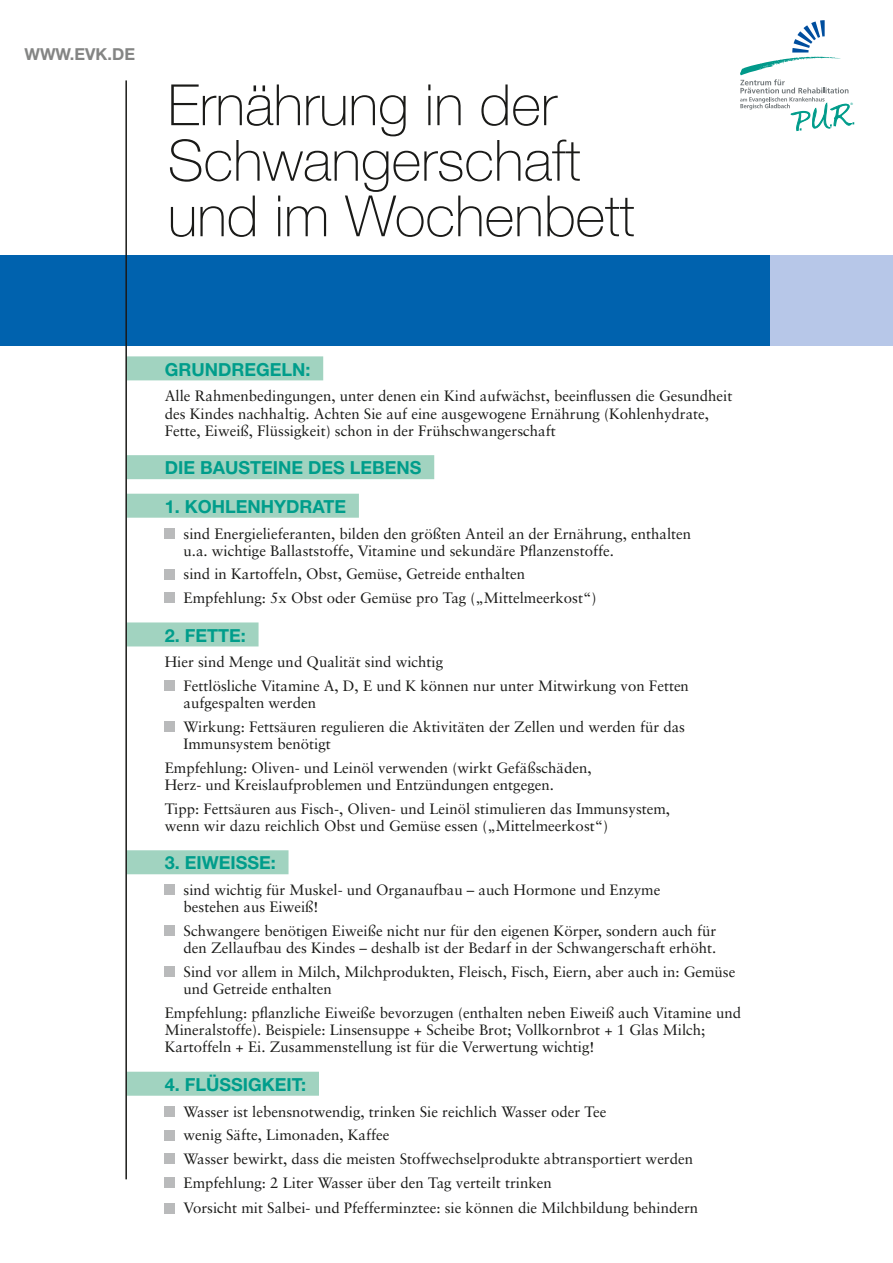
<style>
.page{position:relative;width:893px;height:1263px;background:#fff}
.page>*{position:absolute;margin:0;border:0;box-sizing:border-box;transform-origin:0 0}
.t1{font:100 57px/55.5px "Helvetica Neue";color:#1a1a18}
.t2{font:700 18px "Helvetica Neue";color:#009d8b}
.t3{font:700 16.5px "Helvetica Neue";color:#848584}
.t4{font:15px/17.2px "Sabon";color:#1a1a18}
.t5{font:300 3.3px "Frutiger";color:#009d8b}
</style>
<div class="page">
<svg style="left:740px;top:20px;width:114px;height:111px"></svg>
<div style="left:126px;top:356px;width:197px;height:24px;background:#a1d3c0"></div>
<div style="left:126px;top:455px;width:308px;height:24px;background:#a1d3c0"></div>
<div style="left:126px;top:494px;width:233px;height:24px;background:#a1d3c0"></div>
<div style="left:126px;top:622px;width:133px;height:24px;background:#a1d3c0"></div>
<div style="left:126px;top:850px;width:163px;height:24px;background:#a1d3c0"></div>
<div style="left:126px;top:1072px;width:193px;height:24px;background:#a1d3c0"></div>
<div style="left:165px;top:528px;width:10px;height:11px;background:#b9babb"></div>
<div style="left:165px;top:569px;width:10px;height:10px;background:#b9babb"></div>
<div style="left:165px;top:593px;width:10px;height:10px;background:#b9babb"></div>
<div style="left:165px;top:681px;width:10px;height:10px;background:#b9babb"></div>
<div style="left:165px;top:721px;width:10px;height:11px;background:#b9babb"></div>
<div style="left:165px;top:885px;width:10px;height:10px;background:#b9babb"></div>
<div style="left:165px;top:926px;width:10px;height:10px;background:#b9babb"></div>
<div style="left:165px;top:966px;width:10px;height:11px;background:#b9babb"></div>
<div style="left:165px;top:1106px;width:10px;height:10px;background:#b9babb"></div>
<div style="left:165px;top:1130px;width:10px;height:10px;background:#b9babb"></div>
<div style="left:165px;top:1153px;width:10px;height:11px;background:#b9babb"></div>
<div style="left:165px;top:1177px;width:10px;height:10px;background:#b9babb"></div>
<div style="left:165px;top:1203px;width:10px;height:10px;background:#b9babb"></div>
<div style="left:165px;top:255px;width:728px;height:91px;background:#b7c7e8"></div>
<div style="left:0;top:255px;width:770px;height:91px;background:#0062ae"></div>
<hr style="left:125px;top:80px;width:2px;height:1099px;background:#1a1a18">
<p class="t3" style="left:24px;top:44px;width:112px">WWW.EVK.DE</p>
<h1 class="t1" style="left:168px;top:77px;width:468px">Ernährung in der<br>Schwangerschaft und im Wochenbett</h1>
<p class="t2" style="left:165px;top:358px;width:147px">GRUNDREGELN:</p>
<p class="t4" style="left:165px;top:387px;width:569px">Alle Rahmenbedingungen, unter denen ein Kind aufwächst, beeinflussen die Gesundheit des Kindes nachhaltig. Achten Sie auf eine ausgewogene Ernährung (Kohlenhydrate,<br>Fette, Eiweiß, Flüssigkeit) schon in der Frühschwangerschaft</p>
<p class="t2" style="left:165px;top:457px;width:258px">DIE BAUSTEINE DES LEBENS</p>
<p class="t2" style="left:165px;top:495px;width:183px">1. KOHLENHYDRATE</p>
<p class="t4" style="left:184px;top:525px;width:509px">sind Energielieferanten, bilden den größten Anteil an der Ernährung, enthalten u.a. wichtige Ballaststoffe, Vitamine und sekundäre Pflanzenstoffe.</p>
<p class="t4" style="left:184px;top:562px;width:414px;line-height:23.7px">sind in Kartoffeln, Obst, Gemüse, Getreide enthalten<br>Empfehlung: 5x Obst oder Gemüse pro Tag („Mittelmeerkost“)</p>
<p class="t2" style="left:165px;top:624px;width:83px">2. FETTE:</p>
<p class="t4" style="left:184px;top:650px;width:507px;line-height:23.7px;text-indent:-19px">Hier sind Menge und Qualität sind wichtig<br>Fettlösliche Vitamine A, D, E und K können nur unter Mitwirkung von Fetten</p>
<p class="t4" style="left:184px;top:691px;width:503px;line-height:23.7px">aufgespalten werden<br>Wirkung: Fettsäuren regulieren die Aktivitäten der Zellen und werden für das</p>
<p class="t4" style="left:165px;top:732px;width:428px;line-height:23.7px;text-indent:19px">Immunsystem benötigt<br>Empfehlung: Oliven- und Leinöl verwenden (wirkt Gefäßschäden,</p>
<p class="t4" style="left:165px;top:773px;width:507px;line-height:23.7px">Herz- und Kreislaufproblemen und Entzündungen entgegen.<br>Tipp: Fettsäuren aus Fisch-, Oliven- und Leinöl stimulieren das Immunsystem,</p>
<p class="t4" style="left:165px;top:817px;width:445px">wenn wir dazu reichlich Obst und Gemüse essen („Mittelmeerkost“)</p>
<p class="t2" style="left:165px;top:852px;width:112px">3. EIWEISSE:</p>
<p class="t4" style="left:184px;top:881px;width:478px">sind wichtig für Muskel- und Organaufbau – auch Hormone und Enzyme bestehen aus Eiweiß!</p>
<p class="t4" style="left:184px;top:922px;width:534px">Schwangere benötigen Eiweiße nicht nur für den eigenen Körper, sondern auch für den Zellaufbau des Kindes – deshalb ist der Bedarf in der Schwangerschaft erhöht.</p>
<p class="t4" style="left:184px;top:963px;width:553px">Sind vor allem in Milch, Milchprodukten, Fleisch, Fisch, Eiern, aber auch in: Gemüse und Getreide enthalten</p>
<p class="t4" style="left:165px;top:1004px;width:578px">Empfehlung: pflanzliche Eiweiße bevorzugen (enthalten neben Eiweiß auch Vitamine und<br>Mineralstoffe). Beispiele: Linsensuppe + Scheibe Brot; Vollkornbrot + 1 Glas Milch;<br>Kartoffeln + Ei. Zusammenstellung ist für die Verwertung wichtig!</p>
<p class="t2" style="left:165px;top:1073px;width:143px">4. FLÜSSIGKEIT:</p>
<p class="t4" style="left:184px;top:1099px;width:511px;line-height:23.7px">Wasser ist lebensnotwendig, trinken Sie reichlich Wasser oder Tee<br>wenig Säfte, Limonaden, Kaffee<br>Wasser bewirkt, dass die meisten Stoffwechselprodukte abtransportiert werden Empfehlung: 2 Liter Wasser über den Tag verteilt trinken</p>
<p class="t4" style="left:184px;top:1199px;width:516px">Vorsicht mit Salbei- und Pfefferminztee: sie können die Milchbildung behindern</p>
<p class="t5" style="left:851px;top:102px;width:4px">®</p>
</div>
